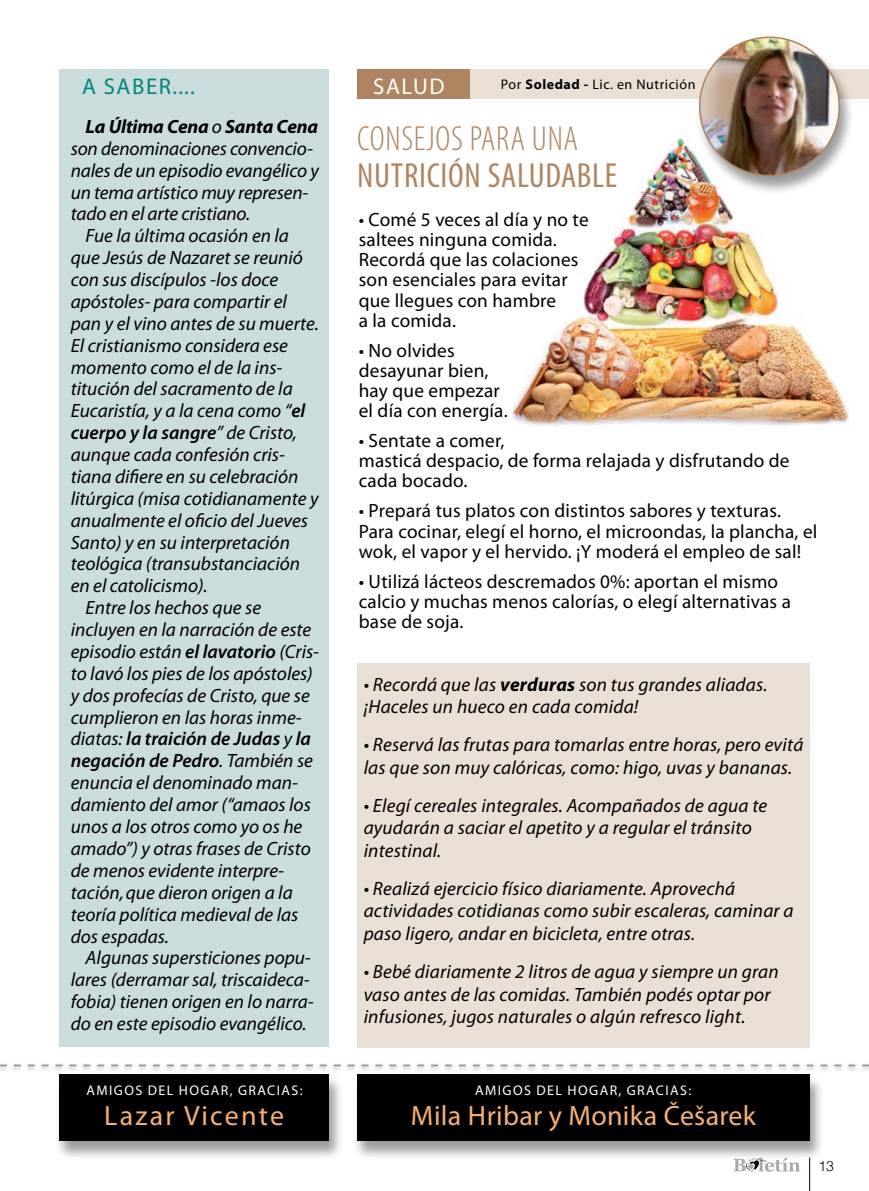
<style>
.page{position:relative;width:869px;height:1191px;background:#fff}
.page>*{position:absolute;margin:0;border:0;box-sizing:border-box;transform-origin:0 0}
.t1{font:condensed 35px "Myriad Pro";letter-spacing:.02em;color:#af8561}
.t2{font:300 condensed 35px "Myriad Pro";letter-spacing:.02em;color:#af8561}
.t3{font:28px "Myriad Pro";letter-spacing:.01em;color:#f6b074}
.t4{font:22.75px "Myriad Pro";color:#00867d}
.t5{font:22.75px "Myriad Pro";color:#fff}
.t6{font:italic 19.25px/22.8px "Myriad Pro";color:#000}
.t7{font:19.25px/20.1px "Myriad Pro";letter-spacing:.01em;color:#000}
.t8{font:italic 600 19.25px "Myriad Pro";color:#000}
.t9{font:italic 700 19.25px "Myriad Pro";letter-spacing:-.01em;color:#000}
.t10{font:14px "Myriad Pro";letter-spacing:.1em;color:#fff}
.t11{font:14px "Myriad Pro";letter-spacing:.04em;color:#000}
.t12{font:300 14px "Helvetica";color:#000}
.s1{font-weight:400}
.s2{font-weight:600}
.s3{font-weight:700}
</style>
<div class="page">
<hr style="left:809px;top:1157px;width:1px;height:34px;background:#000">
<svg style="left:733px;top:1160px;width:66px;height:11px"></svg>
<div style="left:0;top:1062px;width:868px;height:11px;background:#000;opacity:.4"></div>
<svg style="left:0;top:1064px;width:868px;height:2px"></svg>
<div style="left:54px;top:1074px;width:289px;height:86px;background:#000;opacity:.4"></div>
<div style="left:60px;top:1074px;width:269px;height:66px;background:#000"></div>
<div style="left:352px;top:1074px;width:472px;height:86px;background:#000;opacity:.4"></div>
<div style="left:357px;top:1074px;width:452px;height:66px;background:#000"></div>
<img style="left:512px;top:137px;width:338px;height:289px">
<div style="left:357px;top:69px;width:511px;height:30px;background:#eadfd4"></div>
<div style="left:357px;top:69px;width:112px;height:30px;background:#af8561"></div>
<div style="left:357px;top:663px;width:451px;height:384px;background:#eadfd4"></div>
<div style="left:60px;top:69px;width:269px;height:978px;background:#cadcdb"></div>
<div style="left:693px;top:36px;width:161px;height:160px;background:#000;opacity:.4"></div>
<img style="left:699px;top:37px;width:139px;height:138px">
<p class="t4" style="left:82px;top:72px;width:114px">A saber....</p>
<p class="t9" style="left:86px;top:116px;width:234px">La Última Cena <span class="s1">o</span> Santa Cena</p>
<p class="t6" style="left:71px;top:137px;width:243px">son denominaciones convencio-</p>
<p class="t6" style="left:71px;top:159px;width:249px">nales de un episodio evangélico y</p>
<p class="t6" style="left:71px;top:181px;width:239px">un tema artístico muy represen-</p>
<p class="t6" style="left:71px;top:203px;width:181px">tado en el arte cristiano.</p>
<p class="t6" style="left:86px;top:225px;width:205px">Fue la última ocasión en la</p>
<p class="t6" style="left:71px;top:247px;width:233px">que Jesús de Nazaret se reunió</p>
<p class="t6" style="left:71px;top:269px;width:209px">con sus discípulos -los doce</p>
<p class="t6" style="left:71px;top:290px;width:218px">apóstoles- para compartir el</p>
<p class="t6" style="left:71px;top:312px;width:249px">pan y el vino antes de su muerte.</p>
<p class="t6" style="left:71px;top:334px;width:218px">El cristianismo considera ese</p>
<p class="t6" style="left:71px;top:356px;width:213px">momento como el de la ins-</p>
<p class="t6" style="left:71px;top:378px;width:223px">titución del sacramento de la</p>
<p class="t6" style="left:71px;top:400px;width:236px">Eucaristía, y a la cena como “<span class="s2">el</span></p>
<p class="t8" style="left:71px;top:422px;width:227px">cuerpo y la sangre<span class="s1">” de Cristo,</span></p>
<p class="t6" style="left:71px;top:444px;width:216px">aunque cada confesión cris-</p>
<p class="t6" style="left:71px;top:465px;width:229px">tiana difiere en su celebración</p>
<p class="t6" style="left:71px;top:487px;width:249px">litúrgica (misa cotidianamente y</p>
<p class="t6" style="left:71px;top:509px;width:238px">anualmente el oficio del Jueves</p>
<p class="t6" style="left:71px;top:531px;width:221px">Santo) y en su interpretación</p>
<p class="t6" style="left:71px;top:553px;width:231px">teológica (transubstanciación</p>
<p class="t6" style="left:71px;top:575px;width:138px">en el catolicismo).</p>
<p class="t6" style="left:86px;top:597px;width:177px">Entre los hechos que se</p>
<p class="t6" style="left:71px;top:618px;width:242px">incluyen en la narración de este</p>
<p class="t6" style="left:71px;top:640px;width:250px">episodio están <span class="s2">el lavatorio</span> (Cris-</p>
<p class="t6" style="left:71px;top:662px;width:243px">to lavó los pies de los apóstoles)</p>
<p class="t6" style="left:71px;top:684px;width:240px">y dos profecías de Cristo, que se</p>
<p class="t6" style="left:71px;top:706px;width:232px">cumplieron en las horas inme-</p>
<p class="t8" style="left:71px;top:728px;width:242px"><span class="s1">diatas:</span> la traición de Judas <span class="s1">y</span> la</p>
<p class="t8" style="left:71px;top:750px;width:244px">negación de Pedro<span class="s1">. También se</span></p>
<p class="t6" style="left:71px;top:772px;width:228px">enuncia el denominado man-</p>
<p class="t6" style="left:71px;top:793px;width:241px">damiento del amor (“amaos los</p>
<p class="t6" style="left:71px;top:815px;width:233px">unos a los otros como yo os he</p>
<p class="t6" style="left:71px;top:837px;width:241px">amado”) y otras frases de Cristo</p>
<p class="t6" style="left:71px;top:859px;width:215px">de menos evidente interpre-</p>
<p class="t6" style="left:71px;top:881px;width:223px">tación,que dieron origen a la</p>
<p class="t6" style="left:71px;top:903px;width:229px">teoría política medieval de las</p>
<p class="t6" style="left:71px;top:925px;width:100px">dos espadas.</p>
<p class="t6" style="left:86px;top:947px;width:227px">Algunas supersticiones popu-</p>
<p class="t6" style="left:71px;top:969px;width:240px">lares (derramar sal, triscaideca-</p>
<p class="t6" style="left:71px;top:990px;width:244px">fobia) tienen origen en lo narra-</p>
<p class="t6" style="left:71px;top:1012px;width:237px">do en este episodio evangélico.</p>
<p class="t5" style="left:373px;top:72px;width:70px">SALUD</p>
<p class="t11" style="left:500px;top:76px;width:196px">Por <span class="s3">Soledad -</span> Lic. en Nutrición</p>
<h1 class="t2" style="left:357px;top:120px;width:222px">CONSEJOS PARA UNA</h1>
<h1 class="t1" style="left:357px;top:157px;width:261px">NUTRICIÓN SALUDABLE</h1>
<p class="t7" style="left:358px;top:209px;width:231px">• Comé 5 veces al día y no te saltees ninguna comida.<br>Recordá que las colaciones son esenciales para evitar que llegues con hambre<br>a la comida.</p>
<p class="t7" style="left:358px;top:340px;width:150px">• No olvides desayunar bien, hay que empezar el día con energía.</p>
<p class="t7" style="left:358px;top:430px;width:432px">• Sentate a comer,<br>masticá despacio, de forma relajada y disfrutando de cada bocado.</p>
<p class="t7" style="left:358px;top:500px;width:460px">• Prepará tus platos con distintos sabores y texturas.<br>Para cocinar, elegí el horno, el microondas, la plancha, el wok, el vapor y el hervido. ¡Y moderá el empleo de sal!</p>
<p class="t7" style="left:358px;top:571px;width:433px">• Utilizá lácteos descremados 0%: aportan el mismo calcio y muchas menos calorías, o elegí alternativas a base de soja.</p>
<p class="t6" style="left:363px;top:673px;width:405px">• Recordá que las <span class="s3">verduras</span> son tus grandes aliadas. ¡Haceles un hueco en cada comida!</p>
<p class="t6" style="left:363px;top:733px;width:441px">• Reservá las frutas para tomarlas entre horas, pero evitá las que son muy calóricas, como: higo, uvas y bananas.</p>
<p class="t6" style="left:363px;top:794px;width:405px">• Elegí cereales integrales. Acompañados de agua te ayudarán a saciar el apetito y a regular el tránsito intestinal.</p>
<p class="t6" style="left:363px;top:877px;width:431px">• Realizá ejercicio físico diariamente. Aprovechá actividades cotidianas como subir escaleras, caminar a paso ligero, andar en bicicleta, entre otras.</p>
<p class="t6" style="left:363px;top:960px;width:416px">• Bebé diariamente 2 litros de agua y siempre un gran vaso antes de las comidas. También podés optar por infusiones, jugos naturales o algún refresco light.</p>
<p class="t10" style="left:86px;top:1081px;width:217px">amigos del hogar, Gracias:</p>
<p class="t10" style="left:475px;top:1081px;width:217px">amigos del hogar, gracias:</p>
<h2 class="t3" style="left:104px;top:1098px;width:181px">Lazar Vicente</h2>
<h2 class="t3" style="left:411px;top:1098px;width:347px">Mila Hribar y Monika Češarek</h2>
<p class="t12" style="left:818px;top:1157px;width:17px">13</p>
</div>
